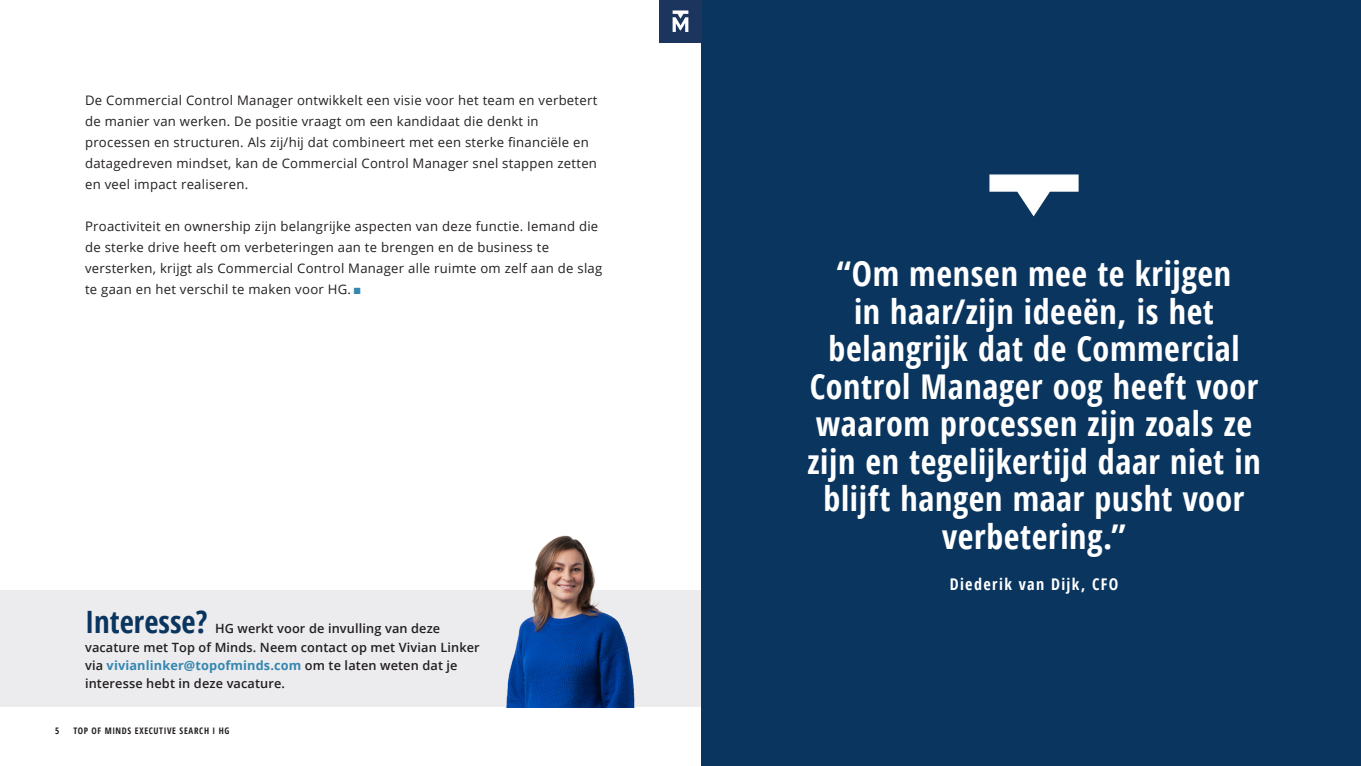
<style>
.page{position:relative;width:1361px;height:766px;background:#fff}
.page>*{position:absolute;margin:0;border:0;box-sizing:border-box;transform-origin:0 0}
.Page_header_kopie{font:700 condensed 34.05px/37.5px "Open Sans";letter-spacing:.02em;color:#fff;text-align:center}
.t1{font:700 condensed 30.75px "Open Sans";color:#0a355e}
.t2{font:700 condensed 16.12px "Open Sans";letter-spacing:.085em;color:#fff}
.t3{font:13.12px/21px "Open Sans";letter-spacing:.02em;color:#231f20}
.t4{font:600 12.75px/18px "Open Sans";letter-spacing:.01em;color:#231f20}
.t5{font:700 condensed 9px "Open Sans";letter-spacing:.07em;color:#231f20}
.s1{color:#3587b0}
.s2{font-weight:700;color:#3587b0}
</style>
<div class="page">
<div style="left:0;top:590px;width:702px;height:116px;background:#ececee"></div>
<div style="left:702px;top:0;width:659px;height:765px;background:#0a355e"></div>
<svg style="left:989px;top:174px;width:90px;height:43px"></svg>
<img style="left:506px;top:535px;width:129px;height:171px">
<div style="left:659px;top:0;width:43px;height:43px;background:#1c355e"></div>
<svg style="left:672px;top:10px;width:16px;height:22px"></svg>
<p class="t3" style="left:85px;top:89px;width:514px">De Commercial Control Manager ontwikkelt een visie voor het team en verbetert de manier van werken. De positie vraagt om een kandidaat die denkt in processen en structuren. Als zij/hij dat combineert met een sterke financiële en datagedreven mindset, kan de Commercial Control Manager snel stappen zetten en veel impact realiseren.</p>
<p class="t3" style="left:85px;top:215px;width:519px">Proactiviteit en ownership zijn belangrijke aspecten van deze functie. Iemand die de sterke drive heeft om verbeteringen aan te brengen en de business te versterken, krijgt als Commercial Control Manager alle ruimte om zelf aan de slag te gaan en het verschil te maken voor HG. <span class="s1">■</span></p>
<p class="t1" style="left:85px;top:600px;width:124px">Interesse?</p>
<p class="t4" style="left:85px;top:619px;width:396px;text-indent:130px">HG werkt voor de invulling van deze vacature met Top of Minds. Neem contact op met Vivian Linker via <span class="s2">vivianlinker@topofminds.com</span> om te laten weten dat je interesse hebt in deze vacature.</p>
<p class="t5" style="left:55px;top:724px;width:6px">5</p>
<p class="t5" style="left:73px;top:724px;width:158px">TOP OF MINDS EXECUTIVE SEARCH I HG</p>
<p class="Page_header_kopie" style="left:807px;top:254px;width:455px">“Om mensen mee te krijgen<br>in haar/zijn ideeën, is het belangrijk dat de Commercial<br>Control Manager oog heeft voor waarom processen zijn zoals ze zijn en tegelijkertijd daar niet in blijft hangen maar pusht voor verbetering.”</p>
<p class="t2" style="left:949px;top:573px;width:170px">Diederik van Dijk, CFO</p>
</div>
